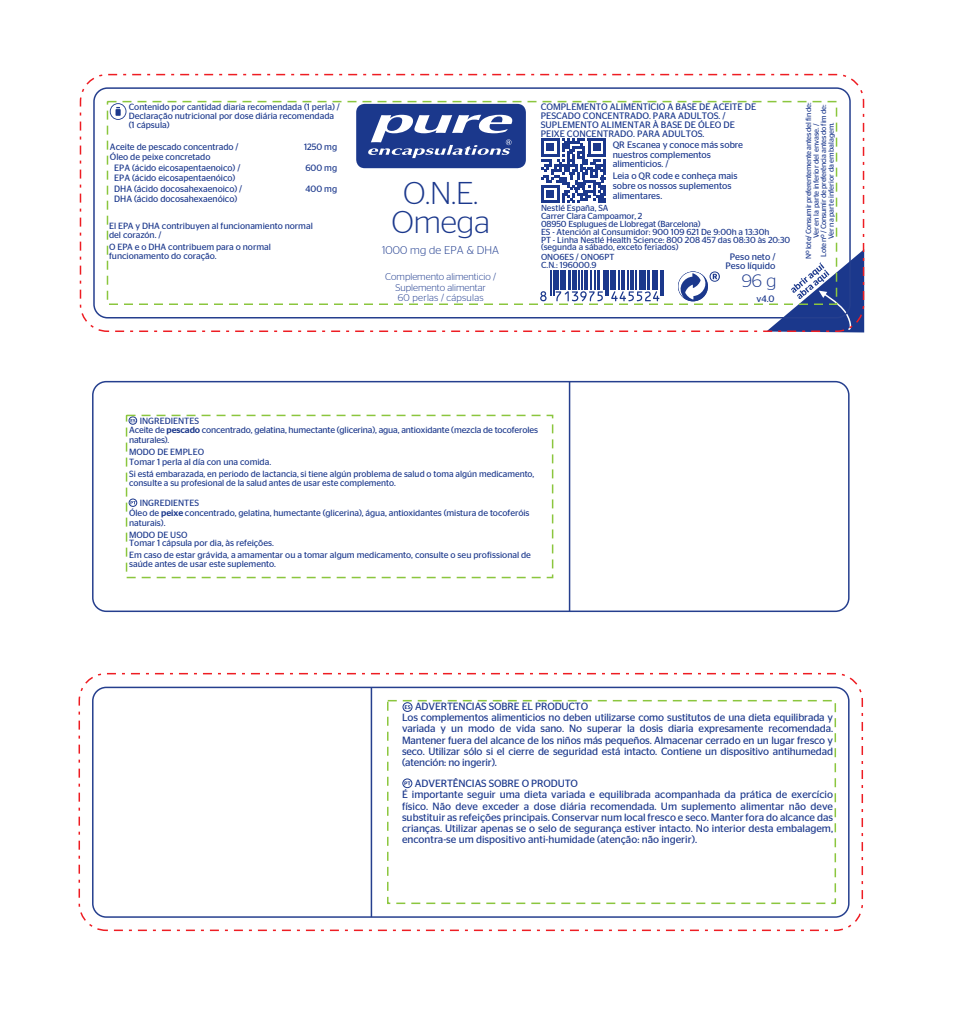
<style>
.page{position:relative;width:953px;height:1016px;background:#fff}
.page>*{position:absolute;margin:0;border:0;box-sizing:border-box;transform-origin:0 0}
.t1{font:300 31.5px/28.5px "Stag Sans";color:#1b388c;text-align:center}
.t2{font:300 18px "Stag Sans";color:#1b388c}
.t3{font:300 11.25px "Stag Sans";letter-spacing:.01em;color:#1b388c}
.t4{font:10.5px/11.2px "Stag Sans";letter-spacing:-.01em;color:#1b388c;text-align:justify}
.t5{font:300 9.75px/10.5px "Stag Sans";color:#1b388c;text-align:center}
.t6{font:9.3px/9px "Stag Sans";color:#1b388c}
.t7{font:9.15px/10.5px "Stag Sans";color:#1b388c}
.t8{font:9px/9px "Stag Sans";color:#1b388c}
.t9{font:8.7px/7.8px "Stag Sans";color:#1b388c}
.t10{font:7.5px/7.5px "Stag Sans";letter-spacing:-.035em;color:#1b388c;text-align:center}
.s1{font-weight:500}
</style>
<div class="page">
<svg style="left:110px;top:104px;width:16px;height:16px"></svg>
<div style="left:357px;top:105px;width:168px;height:62px;background:#1b388c;border-radius:8px"></div>
<div style="left:356px;top:104px;width:170px;height:64px;border:2px solid #1b388c;border-radius:8px"></div>
<svg style="left:368px;top:115px;width:145px;height:43px"></svg>
<div style="left:678px;top:271px;width:30px;height:30px;background:#1b388c;border-radius:50%"></div>
<svg style="left:678px;top:271px;width:42px;height:28px"></svg>
<svg style="left:766px;top:249px;width:98px;height:83px"></svg>
<div style="left:129px;top:498px;width:8px;height:8px;border:1px solid #1b388c;border-radius:50%"></div>
<svg style="left:131px;top:419px;width:4px;height:3px"></svg>
<div style="left:129px;top:416px;width:8px;height:8px;border:1px solid #1b388c;border-radius:50%"></div>
<svg style="left:404px;top:781px;width:6px;height:4px"></svg>
<div style="left:402px;top:778px;width:10px;height:10px;border:1px solid #1b388c;border-radius:50%"></div>
<svg style="left:405px;top:705px;width:5px;height:4px"></svg>
<div style="left:403px;top:702px;width:9px;height:9px;border:1px solid #1b388c;border-radius:50%"></div>
<svg style="left:540px;top:270px;width:124px;height:31px"></svg>
<svg style="left:541px;top:138px;width:65px;height:65px"></svg>
<div style="left:546px;top:190px;width:8px;height:8px;background:#1b388c"></div>
<div style="left:80px;top:74px;width:784px;height:258px;border:2px dashed #ee1d23;border-radius:27px"></div>
<div style="left:93px;top:87px;width:758px;height:231px;border:2px solid #253f8e;border-radius:14px"></div>
<div style="left:107px;top:101px;width:730px;height:204px;border:2px dashed #8bc63e"></div>
<hr style="left:569px;top:381px;width:1px;height:230px;background:#253f8e">
<div style="left:92px;top:381px;width:758px;height:231px;border:2px solid #253f8e;border-radius:14px"></div>
<div style="left:126px;top:414px;width:427px;height:164px;border:2px dashed #8bc63e"></div>
<hr style="left:371px;top:687px;width:1px;height:229px;background:#253f8e">
<div style="left:92px;top:686px;width:758px;height:231px;border:2px solid #253f8e;border-radius:14px"></div>
<div style="left:79px;top:673px;width:784px;height:258px;border:2px dashed #ee1d23;border-radius:27px"></div>
<div style="left:387px;top:700px;width:449px;height:204px;border:2px dashed #8bc63e"></div>
<p class="t8" style="left:129px;top:102px;width:213px">Contenido por cantidad diaria recomendada (1 perla) /<br>Declaração nutricional por dose diária recomendada (1 cápsula)</p>
<p class="t7" style="left:110px;top:141px;width:130px">Aceite de pescado concentrado /</p>
<p class="t7" style="left:304px;top:141px;width:35px">1250 mg</p>
<p class="t7" style="left:114px;top:152px;width:128px;text-indent:-4px">Óleo de peixe concretado<br>EPA (ácido eicosapentaenoico) /</p>
<p class="t7" style="left:305px;top:162px;width:33px">600 mg</p>
<p class="t7" style="left:114px;top:173px;width:129px">EPA (ácido eicosapentaenóico)<br>DHA (ácido docosahexaenoico) /</p>
<p class="t7" style="left:306px;top:183px;width:33px">400 mg</p>
<p class="t7" style="left:114px;top:194px;width:125px">DHA (ácido docosahexaenóico)</p>
<p class="t8" style="left:109px;top:221px;width:205px">El EPA y DHA contribuyen al funcionamiento normal del corazón. /</p>
<p class="t8" style="left:109px;top:242px;width:163px">O EPA e o DHA contribuem para o normal funcionamento do coração.</p>
<h1 class="t1" style="left:391px;top:179px;width:100px">O.N.E.<br>Omega</h1>
<p class="t3" style="left:382px;top:243px;width:119px">1000 mg de EPA &amp; DHA</p>
<p class="t5" style="left:385px;top:271px;width:112px">Complemento alimenticio /<br>Suplemento alimentar<br>60 perlas / cápsulas</p>
<p class="t6" style="left:541px;top:102px;width:217px">COMPLEMENTO ALIMENTICIO A BASE DE ACEITE DE PESCADO CONCENTRADO. PARA ADULTOS. / SUPLEMENTO ALIMENTAR À BASE DE ÓLEO DE PEIXE CONCENTRADO. PARA ADULTOS.</p>
<p class="t6" style="left:613px;top:140px;width:132px;line-height:9.8px">QR Escanea y conoce más sobre nuestros complementos alimenticios. /</p>
<p class="t6" style="left:613px;top:171px;width:126px;line-height:9.8px">Leia o QR code e conheça mais sobre os nossos suplementos alimentares.</p>
<p class="t9" style="left:541px;top:204px;width:251px">Nestlé España, SA<br>Carrer Clara Campoamor, 2<br>08950 Esplugues de Llobregat (Barcelona)<br>ES - Atención al Consumidor: 900 109 621 De 9:00h a 13:30h<br>PT - Linha Nestlé Health Science: 800 208 457 das 08:30 às 20:30 (segunda a sábado, exceto feriados)</p>
<p class="t9" style="left:541px;top:253px;width:75px;line-height:8.2px">ONO6ES / ONO6PT<br>C.N.: 196000.9</p>
<p class="t6" style="left:726px;top:252px;width:51px;text-align:center">Peso neto /<br>Peso líquido</p>
<h2 class="t2" style="left:742px;top:271px;width:36px">96 g</h2>
<p class="t6" style="left:757px;top:294px;width:19px">v4.0</p>
<p class="t10" style="left:805px;top:259px;width:158px;rotate:-90deg">Nº lote/ Consumir preferentemente antes del fin de:<br>Ver en la parte inferior del envase. /<br>Lote nº / Consumir de preferência antes do fim de:<br>Ver na parte inferior da embalagem.</p>
<p class="t8" style="left:129px;top:415px;width:411px;line-height:9.8px;text-indent:11px">INGREDIENTES<br>Aceite de <span class="s1">pescado</span> concentrado, gelatina, humectante (glicerina), agua, antioxidante (mezcla de tocoferoles naturales).</p>
<p class="t8" style="left:129px;top:447px;width:144px;line-height:9.8px">MODO DE EMPLEO<br>Tomar 1 perla al día con una comida.</p>
<p class="t8" style="left:129px;top:469px;width:407px">Si está embarazada, en periodo de lactancia, si tiene algún problema de salud o toma algún medicamento, consulte a su profesional de la salud antes de usar este complemento.</p>
<p class="t8" style="left:129px;top:498px;width:402px;line-height:9.8px;text-indent:11px">INGREDIENTES<br>Óleo de <span class="s1">peixe</span> concentrado, gelatina, humectante (glicerina), água, antioxidantes (mistura de tocoferóis naturais).</p>
<p class="t8" style="left:129px;top:530px;width:146px;line-height:8.2px">MODO DE USO<br>Tomar 1 cápsula por dia, às refeições.</p>
<p class="t8" style="left:129px;top:550px;width:403px">Em caso de estar grávida, a amamentar ou a tomar algum medicamento, consulte o seu profissional de saúde antes de usar este suplemento.</p>
<p class="t4" style="left:415px;top:700px;width:175px">ADVERTENCIAS SOBRE EL PRODUCTO</p>
<p class="t4" style="left:402px;top:711px;width:433px">Los complementos alimenticios no deben utilizarse como sustitutos de una dieta equilibrada y variada y un modo de vida sano. No superar la dosis diaria expresamente recomendada.<br>Mantener fuera del alcance de los niños más pequeños. Almacenar cerrado en un lugar fresco y seco. Utilizar sólo si el cierre de seguridad está intacto. Contiene un dispositivo antihumedad (atención: no ingerir).</p>
<p class="t4" style="left:402px;top:788px;width:433px">É importante seguir uma dieta variada e equilibrada acompanhada da prática de exercício físico. Não deve exceder a dose diária recomendada. Um suplemento alimentar não deve substituir as refeições principais. Conservar num local fresco e seco. Manter fora do alcance das crianças. Utilizar apenas se o selo de segurança estiver intacto. No interior desta embalagem, encontra-se um dispositivo anti-humidade (atenção: não ingerir).</p>
<p class="t4" style="left:415px;top:777px;width:165px">ADVERTÊNCIAS SOBRE O PRODUTO</p>
</div>
